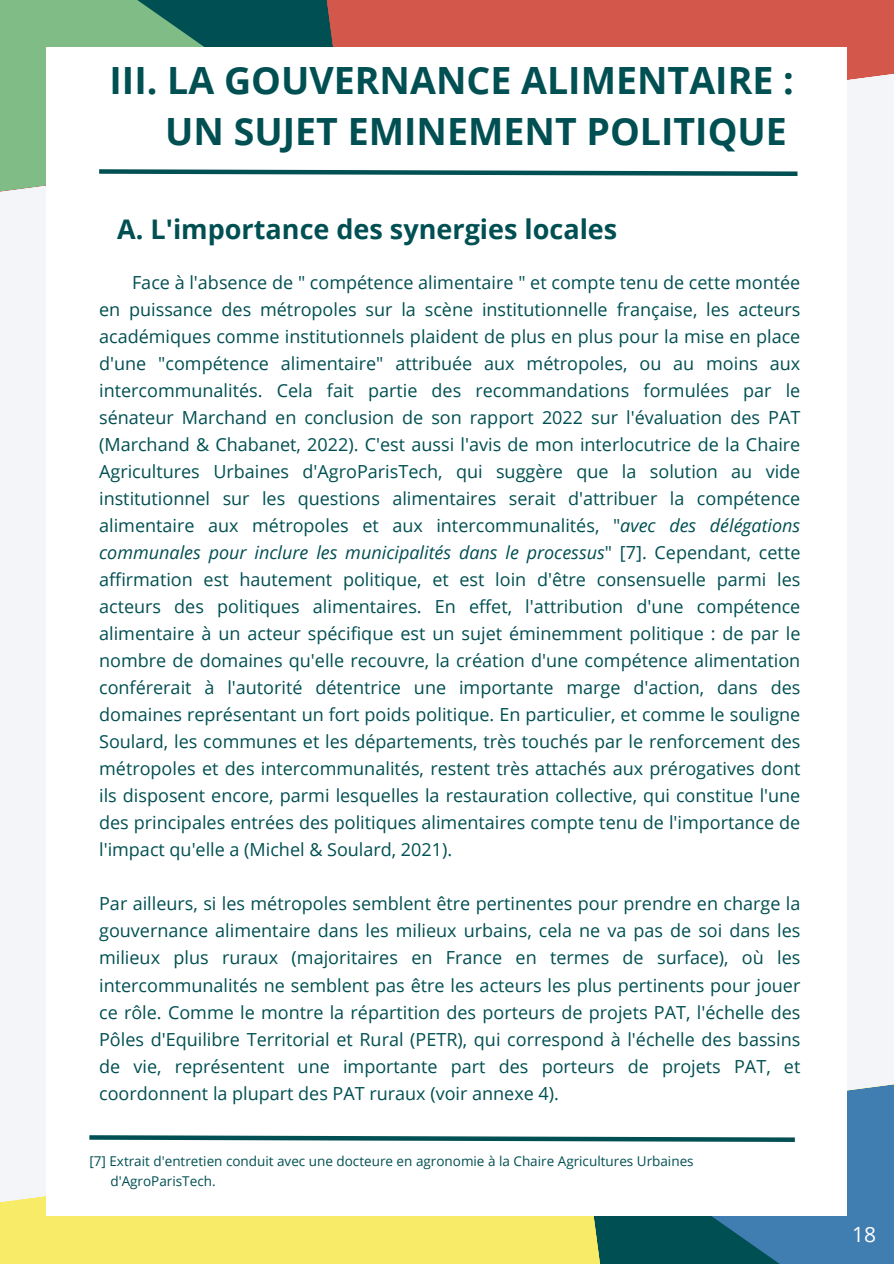
<style>
.page{position:relative;width:894px;height:1264px;background:#fff}
.page>*{position:absolute;margin:0;border:0;box-sizing:border-box;transform-origin:0 0}
.t1{font:700 37.5px/51.8px "Open Sans";color:#004f52;text-align:right}
.t2{font:700 27px "Open Sans";color:#004f52}
.t3{font:21px "Open Sans";color:#fff}
.t4{font:18px/27px "Open Sans";color:#004f52;text-align:justify}
.t5{font:13.5px "Open Sans";color:#004f52}
.s1{font-style:italic}
</style>
<div class="page">
<div style="left:0;top:0;width:893px;height:1263px;background:#f3f5f9"></div>
<svg style="left:0;top:1057px;width:85px;height:206px"></svg>
<svg style="left:801px;top:0;width:92px;height:221px"></svg>
<svg style="left:799px;top:1038px;width:94px;height:225px;fill:#407db0"></svg>
<svg style="left:0;top:0;width:95px;height:242px;fill:#7fbc86"></svg>
<div style="left:47px;top:48px;width:799px;height:1167px;background:#fff"></div>
<svg style="left:85px;top:1135px;width:714px;height:128px"></svg>
<svg style="left:95px;top:0;width:706px;height:176px"></svg>
<p class="t1" style="left:109px;top:53px;width:685px">III. LA GOUVERNANCE ALIMENTAIRE :<br>UN SUJET EMINEMENT POLITIQUE</p>
<p class="t2" style="left:117px;top:210px;width:501px">A. L'importance des synergies locales</p>
<h1 class="t4" style="left:99px;top:269px;width:702px;text-indent:33px">Face à l'absence de " compétence alimentaire " et compte tenu de cette montée en puissance des métropoles sur la scène institutionnelle française, les acteurs académiques comme institutionnels plaident de plus en plus pour la mise en place d'une "compétence alimentaire" attribuée aux métropoles, ou au moins aux intercommunalités. Cela fait partie des recommandations formulées par le sénateur Marchand en conclusion de son rapport 2022 sur l'évaluation des PAT (Marchand &amp; Chabanet, 2022). C'est aussi l'avis de mon interlocutrice de la Chaire Agricultures Urbaines d'AgroParisTech, qui suggère que la solution au vide institutionnel sur les questions alimentaires serait d'attribuer la compétence alimentaire aux métropoles et aux intercommunalités, "<span class="s1">avec des délégations communales pour inclure les municipalités dans le processus</span>" [7]. Cependant, cette affirmation est hautement politique, et est loin d'être consensuelle parmi les acteurs des politiques alimentaires. En effet, l'attribution d'une compétence alimentaire à un acteur spécifique est un sujet éminemment politique : de par le nombre de domaines qu'elle recouvre, la création d'une compétence alimentation conférerait à l'autorité détentrice une importante marge d'action, dans des domaines représentant un fort poids politique. En particulier, et comme le souligne Soulard, les communes et les départements, très touchés par le renforcement des métropoles et des intercommunalités, restent très attachés aux prérogatives dont ils disposent encore, parmi lesquelles la restauration collective, qui constitue l'une des principales entrées des politiques alimentaires compte tenu de l'importance de l'impact qu'elle a (Michel &amp; Soulard, 2021).</h1>
<h2 class="t4" style="left:99px;top:890px;width:702px">Par ailleurs, si les métropoles semblent être pertinentes pour prendre en charge la gouvernance alimentaire dans les milieux urbains, cela ne va pas de soi dans les milieux plus ruraux (majoritaires en France en termes de surface), où les intercommunalités ne semblent pas être les acteurs les plus pertinents pour jouer ce rôle. Comme le montre la répartition des porteurs de projets PAT, l'échelle des Pôles d'Equilibre Territorial et Rural (PETR), qui correspond à l'échelle des bassins de vie, représentent une importante part des porteurs de projets PAT, et coordonnent la plupart des PAT ruraux (voir annexe 4).</h2>
<h3 class="t5" style="left:89px;top:1151px;width:605px">[7] Extrait d'entretien conduit avec une docteure en agronomie à la Chaire Agricultures Urbaines</h3>
<h3 class="t5" style="left:110px;top:1171px;width:107px">d'AgroParisTech.</h3>
<p class="t3" style="left:851px;top:1219px;width:25px">18</p>
</div>
